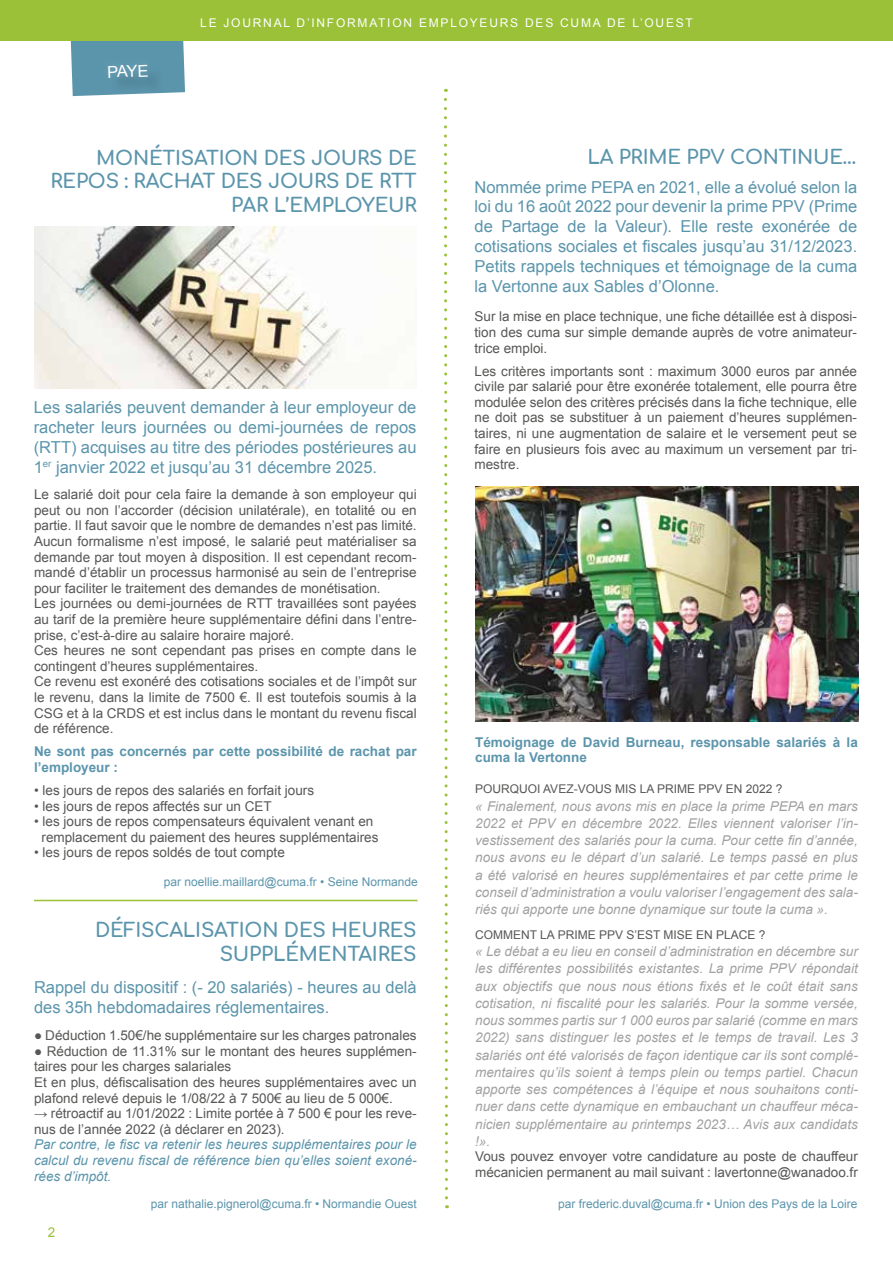
<style>
.page{position:relative;width:893px;height:1263px;background:#fff}
.page>*{position:absolute;margin:0;border:0;box-sizing:border-box;transform-origin:0 0}
.t1{font:700 19.5px/23.4px "Comfortaa";letter-spacing:-.01em;color:#5b95ac;text-align:right}
.t2{font:16.5px/19.8px "Arial";color:#5b95ac;text-align:justify}
.t3{font:16.5px "Arial";color:#fff}
.t4{font:13.5px/15.6px "Arial";color:#575756}
.t5{font:italic 13.5px/17.2px "Arial";color:#a1a1a1;text-align:justify}
.t6{font:italic 13.5px/15.6px "Arial";color:#5b95ac;text-align:justify}
.t7{font:700 13.5px/15.6px "Arial";color:#5b95ac}
.t8{font:13.5px "Arial";color:#9ac137}
.t9{font:12px "Arial";color:#5b95ac}
.t10{font:12px "Arial";color:#575756}
.t11{font:12px "Arial";letter-spacing:.145em;color:#fff}
</style>
<div class="page">
<svg style="left:70px;top:40px;width:115px;height:56px;background:#649aad"></svg>
<svg style="left:444px;top:89px;width:5px;height:1119px"></svg>
<div style="left:0;top:0;width:893px;height:40px;background:#9ac137"></div>
<hr style="left:34px;top:900px;width:384px;height:1px;background:#9ac137">
<img style="left:34px;top:226px;width:308px;height:163px">
<img style="left:475px;top:487px;width:383px;height:235px">
<p class="t3" style="left:107px;top:61px;width:43px;rotate:-2deg">PAYE</p>
<p class="t11" style="left:200px;top:15px;width:494px">LE JOURNAL D’INFORMATION EMPLOYEURS DES CUMA DE L’OUEST</p>
<h1 class="t1" style="left:50px;top:143px;width:368px">MONÉTISATION DES JOURS DE<br>REPOS : RACHAT DES JOURS DE RTT<br>PAR L’EMPLOYEUR</h1>
<p class="t2" style="left:34px;top:398px;width:384px">Les salariés peuvent demander à leur employeur de racheter leurs journées ou demi-journées de repos (RTT) acquises au titre des périodes postérieures au 1<sup>er</sup> janvier 2022 et jusqu’au 31 décembre 2025.</p>
<p class="t4" style="left:34px;top:487px;width:384px">Le salarié doit pour cela faire la demande à son employeur qui peut ou non l’accorder (décision unilatérale), en totalité ou en partie. Il faut savoir que le nombre de demandes n’est pas limité.<br>Aucun formalisme n’est imposé, le salarié peut matérialiser sa demande par tout moyen à disposition. Il est cependant recom&shy;mandé d’établir un processus harmonisé au sein de l’entreprise pour faciliter le traitement des demandes de monétisation.<br>Les journées ou demi-journées de RTT travaillées sont payées au tarif de la première heure supplémentaire défini dans l’entre&shy;prise, c’est-à-dire au salaire horaire majoré.<br>Ces heures ne sont cependant pas prises en compte dans le contingent d’heures supplémentaires.<br>Ce revenu est exonéré des cotisations sociales et de l’impôt sur le revenu, dans la limite de 7500 €. Il est toutefois soumis à la CSG et à la CRDS et est inclus dans le montant du revenu fiscal de référence.</p>
<p class="t7" style="left:34px;top:744px;width:384px">Ne sont pas concernés par cette possibilité de rachat par l’employeur :</p>
<p class="t4" style="left:34px;top:783px;width:282px">• les jours de repos des salariés en forfait jours</p>
<p class="t4" style="left:34px;top:798px;width:239px">• les jours de repos affectés sur un CET</p>
<p class="t4" style="left:34px;top:814px;width:346px;text-align:center">• les jours de repos compensateurs équivalent venant en remplacement du paiement des heures supplémentaires</p>
<p class="t4" style="left:34px;top:845px;width:252px">• les jours de repos soldés de tout compte</p>
<p class="t9" style="left:164px;top:874px;width:255px">par noellie.maillard@cuma.fr • Seine Normande</p>
<h1 class="t1" style="left:95px;top:916px;width:323px">DÉFISCALISATION DES HEURES<br>SUPPLÉMENTAIRES</h1>
<p class="t2" style="left:34px;top:977px;width:384px">Rappel du dispositif : (- 20 salariés) - heures au delà des 35h hebdomadaires réglementaires.</p>
<p class="t4" style="left:34px;top:1028px;width:384px">● Déduction 1.50€/he supplémentaire sur les charges patronales</p>
<p class="t4" style="left:34px;top:1043px;width:384px">● Réduction de 11.31% sur le montant des heures supplémen&shy;taires pour les charges salariales<br>Et en plus, défiscalisation des heures supplémentaires avec un plafond relevé depuis le 1/08/22 à 7 500€ au lieu de 5 000€.</p>
<p class="t4" style="left:34px;top:1106px;width:384px">→ rétroactif au 1/01/2022 : Limite portée à 7 500 € pour les reve&shy;nus de l’année 2022 (à déclarer en 2023).</p>
<p class="t6" style="left:34px;top:1137px;width:384px">Par contre, le fisc va retenir les heures supplémentaires pour le calcul du revenu fiscal de référence bien qu’elles soient exoné&shy;rées d’impôt.</p>
<p class="t8" style="left:48px;top:1223px;width:9px">2</p>
<p class="t9" style="left:151px;top:1196px;width:267px">par nathalie.pignerol@cuma.fr • Normandie Ouest</p>
<h1 class="t1" style="left:587px;top:142px;width:271px">LA PRIME PPV CONTINUE…</h1>
<p class="t2" style="left:475px;top:177px;width:384px">Nommée prime PEPA en 2021, elle a évolué selon la loi du 16 août 2022 pour devenir la prime PPV (Prime de Partage de la Valeur). Elle reste exonérée de cotisations sociales et fiscales jusqu’au 31/12/2023.<br>Petits rappels techniques et témoignage de la cuma la Vertonne aux Sables d’Olonne.</p>
<p class="t4" style="left:475px;top:309px;width:384px;text-align:justify">Sur la mise en place technique, une fiche détaillée est à disposi&shy;tion des cuma sur simple demande auprès de votre animateur&shy;trice emploi.</p>
<p class="t4" style="left:475px;top:363px;width:384px;text-align:justify">Les critères importants sont : maximum 3000 euros par année civile par salarié pour être exonérée totalement, elle pourra être modulée selon des critères précisés dans la fiche technique, elle ne doit pas se substituer à un paiement d’heures supplémen&shy;taires, ni une augmentation de salaire et le versement peut se faire en plusieurs fois avec au maximum un versement par tri&shy;mestre.</p>
<p class="t7" style="left:475px;top:734px;width:384px">Témoignage de David Burneau, responsable salariés à la cuma la Vertonne</p>
<p class="t10" style="left:475px;top:781px;width:309px">POURQUOI AVEZ-VOUS MIS LA PRIME PPV EN 2022 ?</p>
<p class="t5" style="left:475px;top:797px;width:384px">« Finalement, nous avons mis en place la prime PEPA en mars 2022 et PPV en décembre 2022. Elles viennent valoriser l’in&shy;vestissement des salariés pour la cuma. Pour cette fin d’année, nous avons eu le départ d’un salarié. Le temps passé en plus a été valorisé en heures supplémentaires et par cette prime le conseil d’administration a voulu valoriser l’engagement des sala&shy;riés qui apporte une bonne dynamique sur toute la cuma ».</p>
<p class="t10" style="left:475px;top:927px;width:292px">COMMENT LA PRIME PPV S’EST MISE EN PLACE ?</p>
<p class="t5" style="left:475px;top:943px;width:384px">« Le débat a eu lieu en conseil d’administration en décembre sur les différentes possibilités existantes. La prime PPV répondait aux objectifs que nous nous étions fixés et le coût était sans cotisation, ni fiscalité pour les salariés. Pour la somme versée, nous sommes partis sur 1 000 euros par salarié (comme en mars 2022) sans distinguer les postes et le temps de travail. Les 3 salariés ont été valorisés de façon identique car ils sont complé&shy;mentaires qu’ils soient à temps plein ou temps partiel. Chacun apporte ses compétences à l’équipe et nous souhaitons conti&shy;nuer dans cette dynamique en embauchant un chauffeur méca&shy;nicien supplémentaire au printemps 2023… Avis aux candidats !».</p>
<p class="t4" style="left:475px;top:1149px;width:384px">Vous pouvez envoyer votre candidature au poste de chauffeur mécanicien permanent au mail suivant : lavertonne@wanadoo.fr</p>
<p class="t9" style="left:558px;top:1196px;width:301px">par frederic.duval@cuma.fr • Union des Pays de la Loire</p>
</div>
